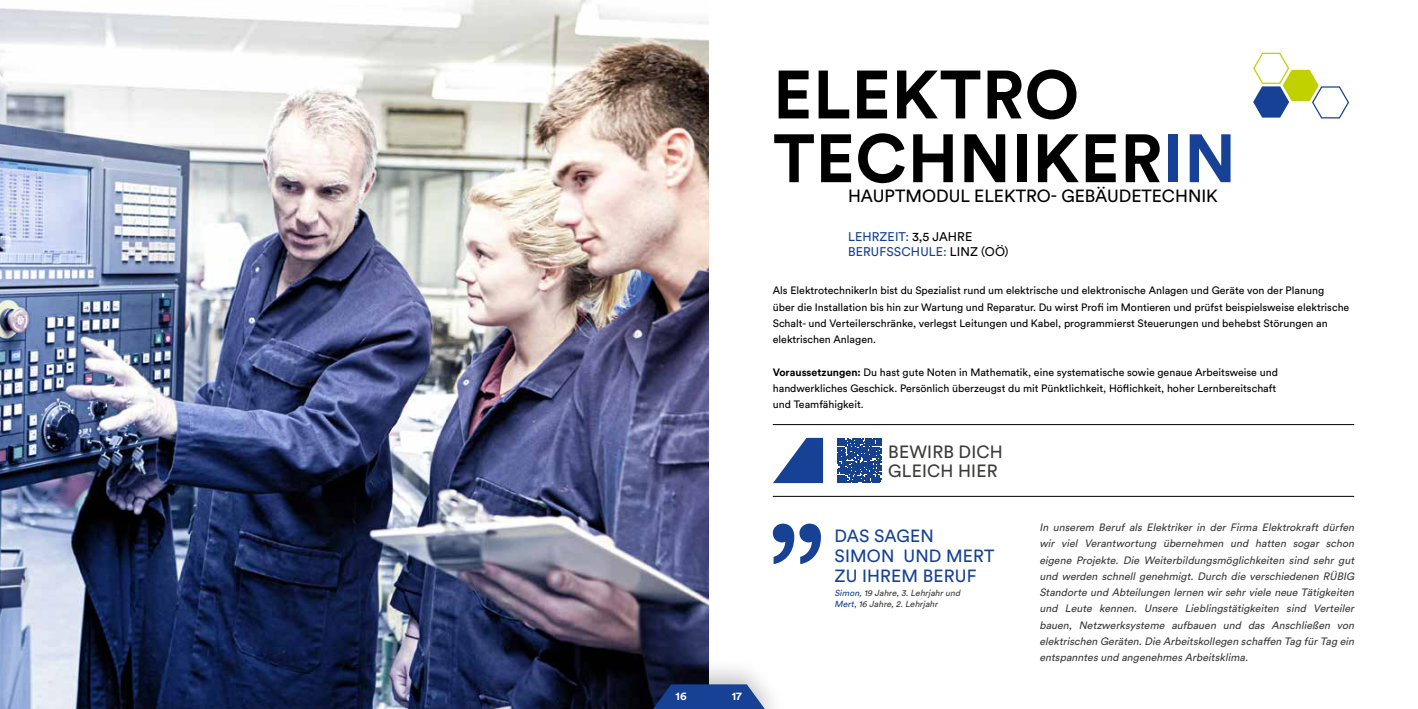
<style>
.page{position:relative;width:1418px;height:709px;background:#fff}
.page>*{position:absolute;margin:0;border:0;box-sizing:border-box;transform-origin:0 0}
.t1{font:700 67.5px/63.8px "Circular Pro";letter-spacing:.01em;color:#000}
.t2{font:17.62px/18.6px "Circular Pro";letter-spacing:.01em;color:#3c3c3b}
.t3{font:17.5px/20px "Circular Pro";letter-spacing:.01em;color:#164194}
.t4{font:17.5px "Circular Pro";color:#000}
.t5{font:12.5px/15px "Circular Pro";letter-spacing:.01em;color:#164194}
.t6{font:700 11.25px "Circular Pro";color:#fff}
.t7{font:10.62px/16.2px "Circular Pro";color:#000}
.t8{font:italic 10.62px/16.2px "Circular Pro";color:#3c3c3b;text-align:justify}
.t9{font:italic 8.75px/10.5px "Circular Pro";color:#3c3c3b}
.s1{color:#164194}
.s2{color:#000}
.s3{font-weight:700}
</style>
<div class="page">
<img style="left:0;top:0;width:709px;height:709px">
<svg style="left:772px;top:523px;width:49px;height:41px"></svg>
<hr style="left:772px;top:496px;width:582px;height:1px;background:#000">
<hr style="left:772px;top:424px;width:582px;height:1px;background:#000">
<svg style="left:1253px;top:52px;width:96px;height:67px"></svg>
<svg style="left:837px;top:438px;width:44px;height:44px;background:#325898"></svg>
<svg style="left:773px;top:438px;width:50px;height:45px"></svg>
<div style="left:628px;top:657px;width:161px;height:52px;background:#000;opacity:.24"></div>
<svg style="left:645px;top:684px;width:128px;height:25px;background:#325190"></svg>
<p class="t6" style="left:675px;top:688px;width:13px">16</p>
<p class="t6" style="left:731px;top:688px;width:12px">17</p>
<h1 class="t1" style="left:773px;top:60px;width:464px">ELEKTRO<br>TECHNIKER<span class="s1">IN</span></h1>
<h3 class="t4" style="left:848px;top:184px;width:371px">HAUPTMODUL ELEKTRO- GEBÄUDETECHNIK</h3>
<p class="t5" style="left:848px;top:229px;width:162px">LEHRZEIT: <span class="s2">3,5 JAHRE<br></span>BERUFSSCHULE: <span class="s2">LINZ (OÖ)</span></p>
<p class="t7" style="left:772px;top:282px;width:578px">Als ElektrotechnikerIn bist du Spezialist rund um elektrische und elektronische Anlagen und Geräte von der Planung<br>über die Installation bis hin zur Wartung und Reparatur. Du wirst Profi im Montieren und prüfst beispielsweise elektrische Schalt- und Verteilerschränke, verlegst Leitungen und Kabel, programmierst Steuerungen und behebst Störungen an elektrischen Anlagen.</p>
<p class="t7" style="left:772px;top:363px;width:506px"><span class="s3">Voraussetzungen:</span> Du hast gute Noten in Mathematik, eine systematische sowie genaue Arbeitsweise und handwerkliches Geschick. Persönlich überzeugst du mit Pünktlichkeit, Höflichkeit, hoher Lernbereitschaft und Teamfähigkeit.</p>
<h2 class="t2" style="left:888px;top:442px;width:116px">BEWIRB DICH<br>GLEICH HIER</h2>
<h3 class="t3" style="left:834px;top:525px;width:161px">DAS SAGEN<br>SIMON UND MERT<br>ZU IHREM BERUF</h3>
<p class="t9" style="left:834px;top:587px;width:129px"><span class="s1">Simon,</span>19 Jahre,3.Lehrjahrund<br><span class="s1">Mert,</span>16 Jahre,2.Lehrjahr</p>
<p class="t8" style="left:1039px;top:519px;width:319px">In unserem Beruf als Elektriker in der Firma Elektrokraft dürfen wir viel Verantwortung übernehmen und hatten sogar schon eigene Projekte. Die Weiterbildungsmöglichkeiten sind sehr gut und werden schnell genehmigt. Durch die verschiedenen RÜBIG Standorte und Abteilungen lernen wir sehr viele neue Tätigkeiten und Leute kennen. Unsere Lieblingstätigkeiten sind Verteiler bauen, Netzwerksysteme aufbauen und das Anschließen von elektrischen Geräten.Die Arbeitskollegen schaffen Tag fürTag ein entspanntesund angenehmesArbeitsklima.</p>
</div>
